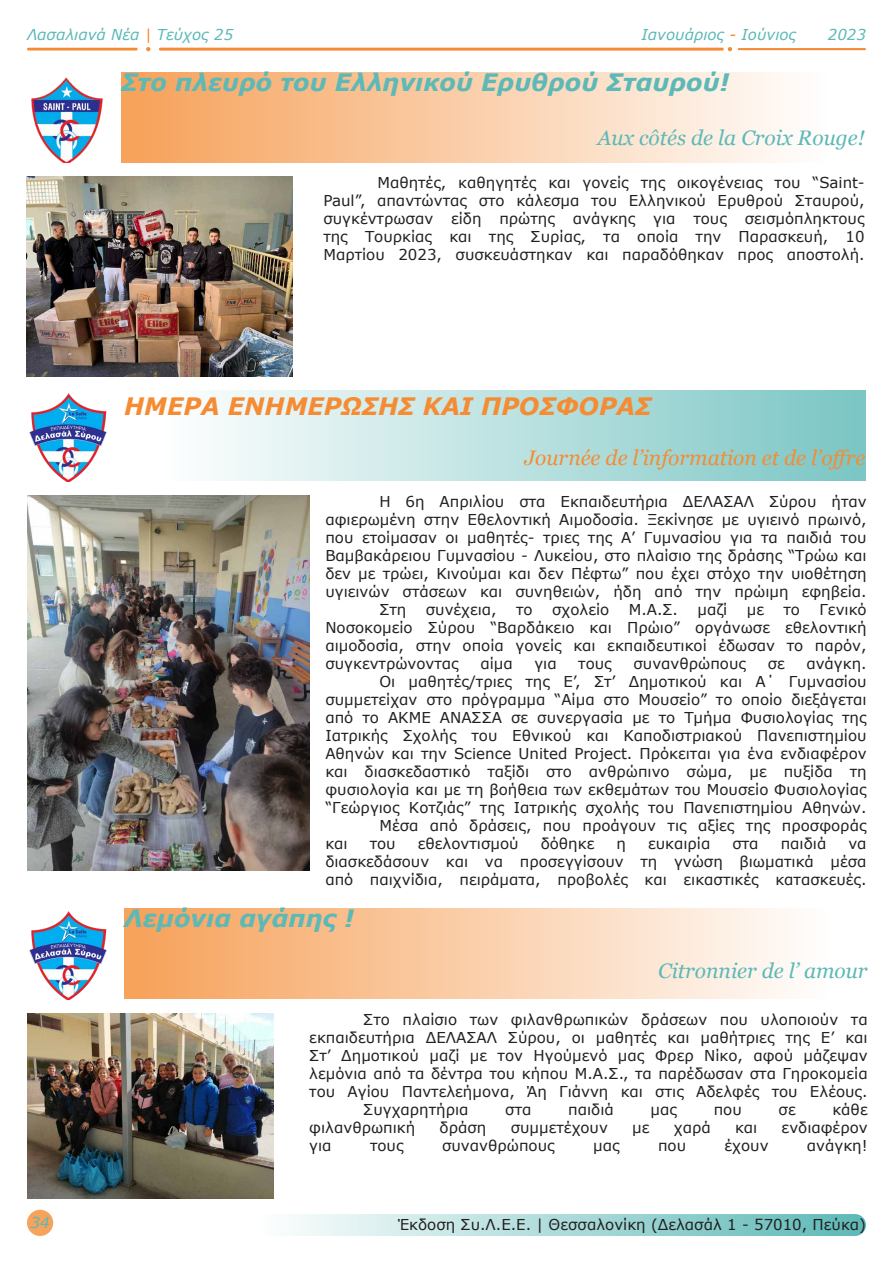
<style>
.page{position:relative;width:893px;height:1263px;background:#fff}
.page>*{position:absolute;margin:0;border:0;box-sizing:border-box;transform-origin:0 0}
.t1{font:italic 700 24px "Verdana";color:#5cb9b7}
.t2{font:italic 700 24px "Verdana";color:#f58c34}
.t3{font:italic 21px "Georgia";color:#5cb9b7}
.t4{font:italic 21px "Georgia";color:#f58c34}
.t5{font:15px/18px "Verdana";color:#231f20;text-align:justify}
.t6{font:italic 15px "Verdana";color:#5cb9b7}
.s1{color:#f58c34}
</style>
<div class="page">
<div style="left:259px;top:1214px;width:607px;height:22px;background:linear-gradient(to right,#fdfefe,#5cb9b7);border-radius:11px"></div>
<div style="left:27px;top:1210px;width:26px;height:26px;background:#f7a35c;border-radius:50%"></div>
<svg style="left:728px;top:47px;width:4px;height:4px"></svg>
<svg style="left:146px;top:47px;width:4px;height:4px"></svg>
<hr style="left:159px;top:48px;width:565px;height:3px;background:#f58c34">
<hr style="left:27px;top:48px;width:111px;height:3px;background:#f58c34">
<hr style="left:738px;top:48px;width:128px;height:2px;background:#f58c34">
<div style="left:121px;top:72px;width:744px;height:91px;background:linear-gradient(to right,#f6a159,#fff)"></div>
<div style="left:124px;top:909px;width:744px;height:90px;background:linear-gradient(to right,#f6a159,#fff)"></div>
<img style="left:31px;top:77px;width:72px;height:86px">
<img style="left:26px;top:177px;width:267px;height:200px">
<div style="left:124px;top:391px;width:742px;height:90px;background:linear-gradient(to right,#fff,#7ac6c4)"></div>
<img style="left:29px;top:393px;width:78px;height:88px">
<img style="left:29px;top:911px;width:78px;height:88px">
<img style="left:28px;top:495px;width:281px;height:375px">
<img style="left:28px;top:1014px;width:246px;height:184px">
<p class="t6" style="left:27px;top:24px;width:208px">Λασαλιανά Νέα <span class="s1">|</span> Τεύχος 25</p>
<p class="t6" style="left:642px;top:24px;width:156px">Ιανουάριος <span class="s1">-</span> Ιούνιος</p>
<p class="t6" style="left:828px;top:24px;width:40px">2023</p>
<p class="t1" style="left:121px;top:65px;width:610px">Στο πλευρό του Ελληνικού Ερυθρού Σταυρού!</p>
<p class="t3" style="left:597px;top:124px;width:269px">Aux côtés de la Croix Rouge!</p>
<p class="t5" style="left:323px;top:174px;width:543px;text-indent:54px">Μαθητές, καθηγητές και γονείς της οικογένειας του “Saint-Paul”, απαντώντας στο κάλεσμα του Ελληνικού Ερυθρού Σταυρού, συγκέντρωσαν είδη πρώτης ανάγκης για τους σεισμόπληκτους της Τουρκίας και της Συρίας, τα οποία την Παρασκευή, 10<br>Μαρτίου 2023, συσκευάστηκαν και παραδόθηκαν προς αποστολή.</p>
<p class="t2" style="left:124px;top:389px;width:529px">ΗΜΕΡΑ ΕΝΗΜΕΡΩΣΗΣ ΚΑΙ ΠΡΟΣΦΟΡΑΣ</p>
<p class="t4" style="left:524px;top:445px;width:342px">Journée de l’information et de l’offre</p>
<p class="t5" style="left:325px;top:492px;width:543px;text-indent:54px">Η 6η Απριλίου στα Εκπαιδευτήρια ΔΕΛΑΣΑΛ Σύρου ήταν αφιερωμένη στην Εθελοντική Αιμοδοσία. Ξεκίνησε με υγιεινό πρωινό, που ετοίμασαν οι μαθητές- τριες της Α’ Γυμνασίου για τα παιδιά του Βαμβακάρειου Γυμνασίου - Λυκείου, στο πλαίσιο της δράσης “Τρώω και δεν με τρώει, Κινούμαι και δεν Πέφτω” που έχει στόχο την υιοθέτηση υγιεινών στάσεων και συνηθειών, ήδη από την πρώιμη εφηβεία.</p>
<p class="t5" style="left:379px;top:600px;width:29px">Στη</p>
<p class="t5" style="left:426px;top:600px;width:72px">συνέχεια,</p>
<p class="t5" style="left:516px;top:600px;width:18px">το</p>
<p class="t5" style="left:552px;top:600px;width:59px">σχολείο</p>
<p class="t5" style="left:629px;top:600px;width:51px">Μ.Α.Σ.</p>
<p class="t5" style="left:697px;top:600px;width:31px">μαζί</p>
<p class="t5" style="left:747px;top:600px;width:19px">με</p>
<p class="t5" style="left:783px;top:600px;width:18px">το</p>
<p class="t5" style="left:325px;top:600px;width:543px;text-indent:494px">Γενικό Νοσοκομείο Σύρου “Βαρδάκειο και Πρώιο” οργάνωσε εθελοντική αιμοδοσία, στην οποία γονείς και εκπαιδευτικοί έδωσαν το παρόν, συγκεντρώνοντας</p>
<p class="t5" style="left:480px;top:654px;width:34px">αίμα</p>
<p class="t5" style="left:534px;top:654px;width:24px">για</p>
<p class="t5" style="left:578px;top:654px;width:35px">τους</p>
<p class="t5" style="left:633px;top:654px;width:114px">συνανθρώπους</p>
<p class="t5" style="left:768px;top:654px;width:19px">σε</p>
<p class="t5" style="left:806px;top:654px;width:62px">ανάγκη.</p>
<p class="t5" style="left:325px;top:672px;width:543px;text-indent:54px">Οι μαθητές/τριες της Ε’, Στ’ Δημοτικού και Α΄ Γυμνασίου συμμετείχαν στο πρόγραμμα “Αίμα στο Μουσείο” το οποίο διεξάγεται από το ΑΚΜΕ ΑΝΑΣΣΑ σε συνεργασία με το Τμήμα Φυσιολογίας της Ιατρικής Σχολής του Εθνικού και Καποδιστριακού Πανεπιστημίου Αθηνών και την Science United Project. Πρόκειται για ένα ενδιαφέρον και διασκεδαστικό ταξίδι στο ανθρώπινο σώμα, με πυξίδα τη φυσιολογία και με τη βοήθεια των εκθεμάτων του Μουσείο Φυσιολογίας “Γεώργιος Κοτζιάς” της Ιατρικής σχολής του Πανεπιστημίου Αθηνών.</p>
<p class="t5" style="left:379px;top:816px;width:489px">Μέσα από δράσεις, που προάγουν τις αξίες της προσφοράς</p>
<p class="t5" style="left:325px;top:834px;width:24px">και</p>
<p class="t5" style="left:370px;top:834px;width:28px">του</p>
<p class="t5" style="left:418px;top:834px;width:102px">εθελοντισμού</p>
<p class="t5" style="left:541px;top:834px;width:55px">δόθηκε</p>
<p class="t5" style="left:616px;top:834px;width:11px">η</p>
<p class="t5" style="left:648px;top:834px;width:64px">ευκαιρία</p>
<p class="t5" style="left:732px;top:834px;width:28px">στα</p>
<p class="t5" style="left:781px;top:834px;width:47px">παιδιά</p>
<p class="t5" style="left:325px;top:834px;width:543px;text-indent:523px">να διασκεδάσουν και να προσεγγίσουν τη γνώση βιωματικά μέσα από παιχνίδια, πειράματα, προβολές και εικαστικές κατασκευές.</p>
<p class="t1" style="left:124px;top:901px;width:232px">Λεμόνια αγάπης !</p>
<p class="t3" style="left:658px;top:957px;width:211px">Citronnier de l’ amour</p>
<p class="t5" style="left:309px;top:1011px;width:560px;text-indent:54px">Στο πλαίσιο των φιλανθρωπικών δράσεων που υλοποιούν τα εκπαιδευτήρια ΔΕΛΑΣΑΛ Σύρου, οι μαθητές και μαθήτριες της Ε’ και Στ’ Δημοτικού μαζί με τον Ηγούμενό μας Φρερ Νίκο, αφού μάζεψαν λεμόνια από τα δέντρα του κήπου Μ.Α.Σ., τα παρέδωσαν στα Γηροκομεία του Αγίου Παντελεήμονα, Άη Γιάννη και στις Αδελφές του Ελέους.</p>
<p class="t5" style="left:363px;top:1101px;width:107px">Συγχαρητήρια</p>
<p class="t5" style="left:505px;top:1101px;width:28px">στα</p>
<p class="t5" style="left:568px;top:1101px;width:47px">παιδιά</p>
<p class="t5" style="left:650px;top:1101px;width:28px">μας</p>
<p class="t5" style="left:714px;top:1101px;width:30px">που</p>
<p class="t5" style="left:779px;top:1101px;width:19px">σε</p>
<p class="t5" style="left:832px;top:1101px;width:37px">κάθε</p>
<p class="t5" style="left:309px;top:1119px;width:108px">φιλανθρωπική</p>
<p class="t5" style="left:440px;top:1119px;width:48px">δράση</p>
<p class="t5" style="left:511px;top:1119px;width:99px">συμμετέχουν</p>
<p class="t5" style="left:632px;top:1119px;width:19px">με</p>
<p class="t5" style="left:674px;top:1119px;width:38px">χαρά</p>
<p class="t5" style="left:735px;top:1119px;width:24px">και</p>
<p class="t5" style="left:782px;top:1119px;width:88px">ενδιαφέρον</p>
<p class="t5" style="left:309px;top:1137px;width:24px">για</p>
<p class="t5" style="left:370px;top:1137px;width:35px">τους</p>
<p class="t5" style="left:442px;top:1137px;width:114px">συνανθρώπους</p>
<p class="t5" style="left:593px;top:1137px;width:28px">μας</p>
<p class="t5" style="left:658px;top:1137px;width:30px">που</p>
<p class="t5" style="left:725px;top:1137px;width:45px">έχουν</p>
<p class="t5" style="left:807px;top:1137px;width:62px">ανάγκη!</p>
<p class="t6" style="left:31px;top:1212px;width:21px">34</p>
<p class="t5" style="left:398px;top:1215px;width:470px">Έκδoση Συ.Λ.Ε.Ε. | Θεσσαλονίκη (Δελασάλ 1 - 57010, Πεύκα)</p>
</div>
